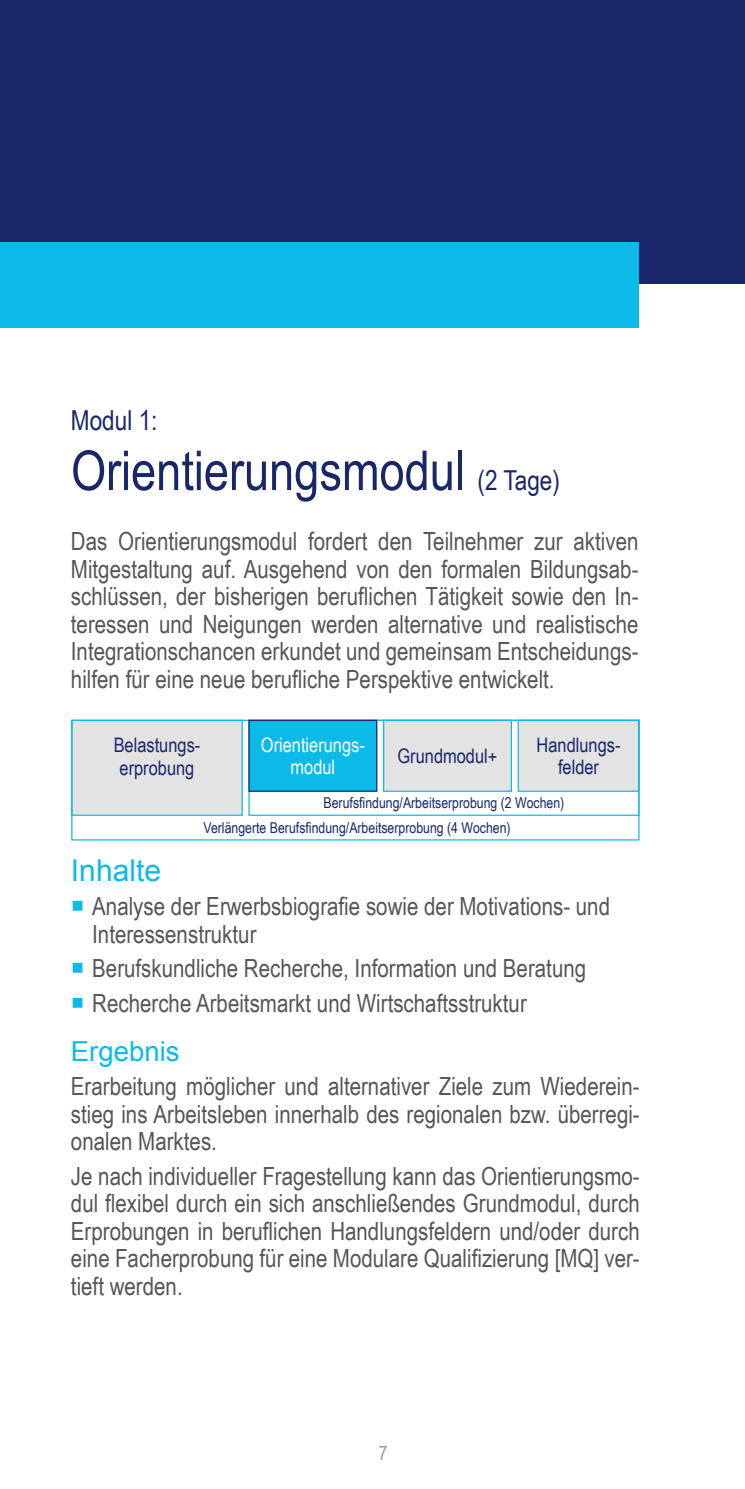
<style>
.page{position:relative;width:745px;height:1489px;background:#fff}
.page>*{position:absolute;margin:0;border:0;box-sizing:border-box;transform-origin:0 0}
.t1{font:55px "Arial Narrow";color:#19276a}
.t2{font:30px "Arial";color:#0cbae7}
.t3{font:27.5px "Arial";color:#0cbae7}
.t4{font:27.5px "Arial Narrow";color:#19276a}
.t5{font:25px/27.5px "Arial Narrow";color:#565655;text-align:justify}
.t6{font:20px/22.5px "Arial Narrow";color:#19276a;text-align:center}
.t7{font:20px/22.5px "Arial Narrow";color:#fff;text-align:center}
.t8{font:20px "Arial Narrow";color:#9c9c9d}
.t9{font:15px/24.5px "Arial Narrow";color:#19276a}
.s1{font-size:27.5px}
</style>
<div class="page">
<div style="left:0;top:0;width:744px;height:283px;background:#19276a"></div>
<div style="left:0;top:243px;width:638px;height:85px;background:#0cbae7"></div>
<div style="left:71px;top:719px;width:172px;height:96px;background:#e3e3e3;border:1px solid #0cbae7"></div>
<div style="left:383px;top:720px;width:128px;height:71px;background:#e3e3e3"></div>
<div style="left:518px;top:720px;width:120px;height:71px;background:#e3e3e3"></div>
<div style="left:517px;top:719px;width:122px;height:72px;border:1px solid #0cbae7"></div>
<div style="left:71px;top:719px;width:568px;height:121px;border:1px solid #0cbae7"></div>
<div style="left:249px;top:720px;width:127px;height:71px;background:#0cbae7"></div>
<div style="left:248px;top:719px;width:129px;height:72px;border:1px solid #19276a"></div>
<p class="t4" style="left:71px;top:400px;width:88px">Modul 1:</p>
<h1 class="t1" style="left:71px;top:430px;width:490px">Orientierungsmodul <span class="s1">(2 Tage)</span></h1>
<p class="t5" style="left:71px;top:526px;width:568px">Das Orientierungsmodul fordert den Teilnehmer zur aktiven Mitgestaltung auf. Ausgehend von den formalen Bildungsab&shy;schlüssen, der bisherigen beruflichen Tätigkeit sowie den In&shy;teressen und Neigungen werden alternative und realistische Integrationschancen erkundet und gemeinsam Entscheidungs&shy;hilfen für eine neue berufliche Perspektive entwickelt.</p>
<p class="t6" style="left:114px;top:733px;width:88px;text-align:left">Belastungs&shy;erprobung</p>
<p class="t7" style="left:261px;top:732px;width:105px">Orientierungs&shy;modul</p>
<p class="t6" style="left:397px;top:744px;width:101px">Grundmodul+</p>
<p class="t6" style="left:536px;top:732px;width:85px">Handlungs&shy;felder</p>
<p class="t9" style="left:203px;top:790px;width:362px;text-indent:120px">Berufsfindung/Arbeitserprobung (2 Wochen)<br>Verlängerte Berufsfindung/Arbeitserprobung (4 Wochen)</p>
<p class="t2" style="left:71px;top:850px;width:92px">Inhalte</p>
<p class="t5" style="left:92px;top:891px;width:519px">Analyse der Erwerbsbiografie sowie der Motivations- und<br>Interessenstruktur</p>
<p class="t5" style="left:92px;top:950px;width:495px;line-height:34.5px">Berufskundliche Recherche, Information und Beratung<br>Recherche Arbeitsmarkt und Wirtschaftsstruktur</p>
<p class="t3" style="left:71px;top:1032px;width:110px">Ergebnis</p>
<p class="t5" style="left:71px;top:1071px;width:570px">Erarbeitung möglicher und alternativer Ziele zum Wiederein&shy;stieg ins Arbeitsleben innerhalb des regionalen bzw. überregi&shy;onalen Marktes.</p>
<p class="t5" style="left:71px;top:1161px;width:570px">Je nach individueller Fragestellung kann das Orientierungsmo&shy;dul flexibel durch ein sich anschließendes Grundmodul, durch Erprobungen in beruflichen Handlungsfeldern und/oder durch eine Facherprobung für eine Modulare Qualifizierung [MQ] ver&shy;tieft werden.</p>
<p class="t8" style="left:378px;top:1437px;width:11px">7</p>
</div>
